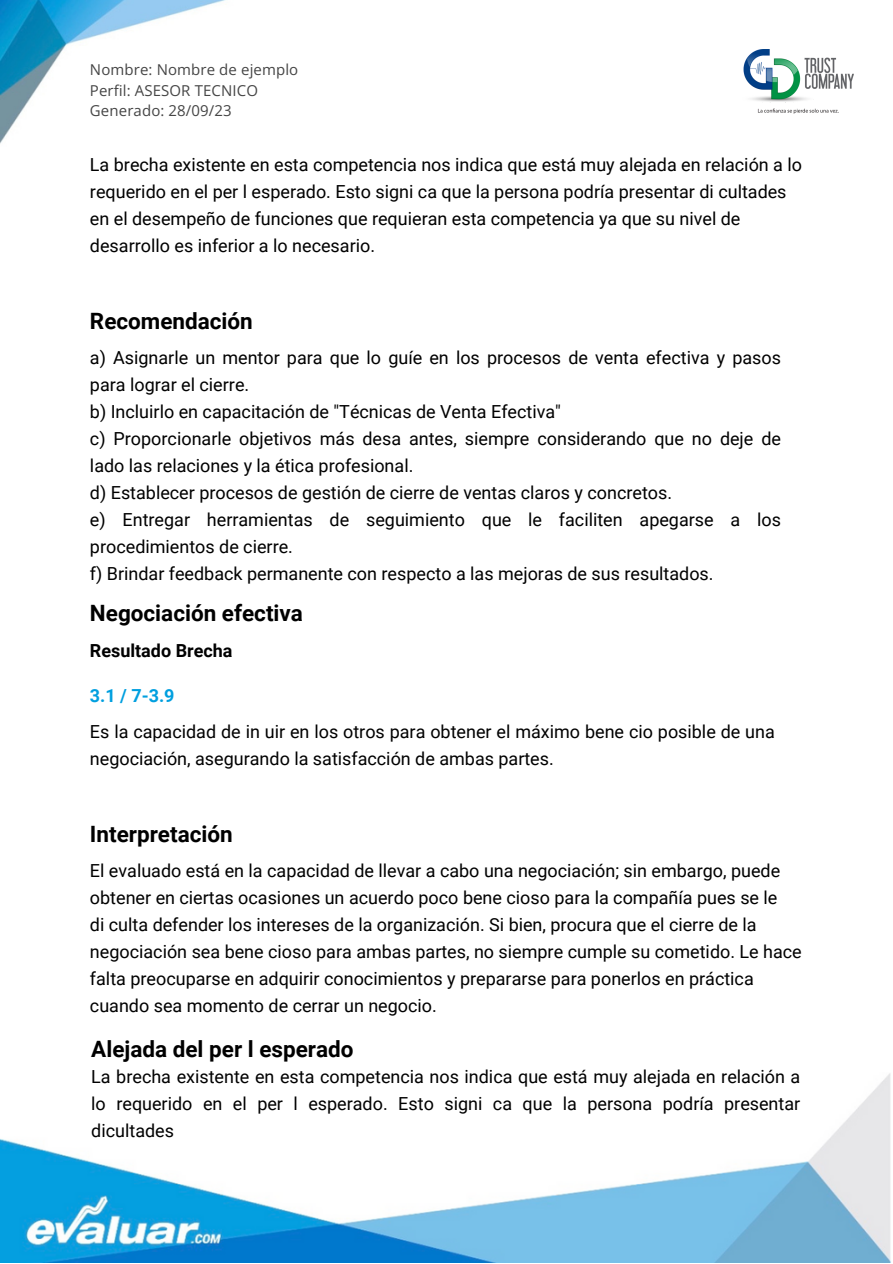
<style>
.page{position:relative;width:893px;height:1264px;background:#fff}
.page>*{position:absolute;margin:0;border:0;box-sizing:border-box;transform-origin:0 0}
.t1{font:700 22.5px "Roboto";color:#000}
.t2{font:18px/27px "Roboto";color:#000}
.t3{font:700 18px "Roboto";color:#000}
.t4{font:700 18px "Roboto";color:#009fdf}
.t5{font:15px/20.2px "Open Sans";letter-spacing:.01em;color:#454545}
</style>
<div class="page">
<img style="left:0;top:0;width:226px;height:144px">
<img style="left:743px;top:49px;width:110px;height:65px">
<img style="left:0;top:1073px;width:891px;height:189px">
<p class="t5" style="left:90px;top:59px;width:210px">Nombre: Nombre de ejemplo<br>Perfil: ASESOR TECNICO<br>Generado: 28/09/23</p>
<p class="t2" style="left:90px;top:151px;width:713px">La brecha existente en esta competencia nos indica que está muy alejada en relación a lo requerido en el per l esperado. Esto signi ca que la persona podría presentar di cultades en el desempeño de funciones que requieran esta competencia ya que su nivel de desarrollo es inferior a lo necesario.</p>
<p class="t1" style="left:90px;top:308px;width:164px">Recomendación</p>
<p class="t2" style="left:90px;top:344px;width:692px">a) Asignarle un mentor para que lo guíe en los procesos de venta efectiva y pasos para lograr el cierre.</p>
<p class="t2" style="left:90px;top:398px;width:472px">b) Incluirlo en capacitación de "Técnicas de Venta Efectiva"</p>
<p class="t2" style="left:90px;top:425px;width:692px">c) Proporcionarle objetivos más desa antes, siempre considerando que no deje de lado las relaciones y la ética profesional.</p>
<p class="t2" style="left:90px;top:479px;width:583px">d) Establecer procesos de gestión de cierre de ventas claros y concretos.</p>
<p class="t2" style="left:90px;top:506px;width:692px">e) Entregar herramientas de seguimiento que le faciliten apegarse a los procedimientos de cierre.</p>
<p class="t2" style="left:90px;top:560px;width:625px">f) Brindar feedback permanente con respecto a las mejoras de sus resultados.</p>
<p class="t1" style="left:90px;top:600px;width:214px">Negociación efectiva</p>
<p class="t3" style="left:90px;top:640px;width:144px">Resultado Brecha</p>
<p class="t4" style="left:90px;top:685px;width:86px">3.1 / 7-3.9</p>
<p class="t2" style="left:90px;top:718px;width:686px">Es la capacidad de in uir en los otros para obtener el máximo bene cio posible de una negociación, asegurando la satisfacción de ambas partes.</p>
<p class="t1" style="left:90px;top:821px;width:144px">Interpretación</p>
<p class="t2" style="left:90px;top:857px;width:713px">El evaluado está en la capacidad de llevar a cabo una negociación; sin embargo, puede obtener en ciertas ocasiones un acuerdo poco bene cioso para la compañía pues se le<br>di culta defender los intereses de la organización. Si bien, procura que el cierre de la negociación sea bene cioso para ambas partes, no siempre cumple su cometido. Le hace falta preocuparse en adquirir conocimientos y prepararse para ponerlos en práctica cuando sea momento de cerrar un negocio.</p>
<p class="t1" style="left:91px;top:1036px;width:264px">Alejada del per l esperado</p>
<p class="t2" style="left:91px;top:1063px;width:710px;text-align:justify">La brecha existente en esta competencia nos indica que está muy alejada en relación a lo requerido en el per l esperado. Esto signi ca que la persona podría presentar dicultades</p>
</div>
